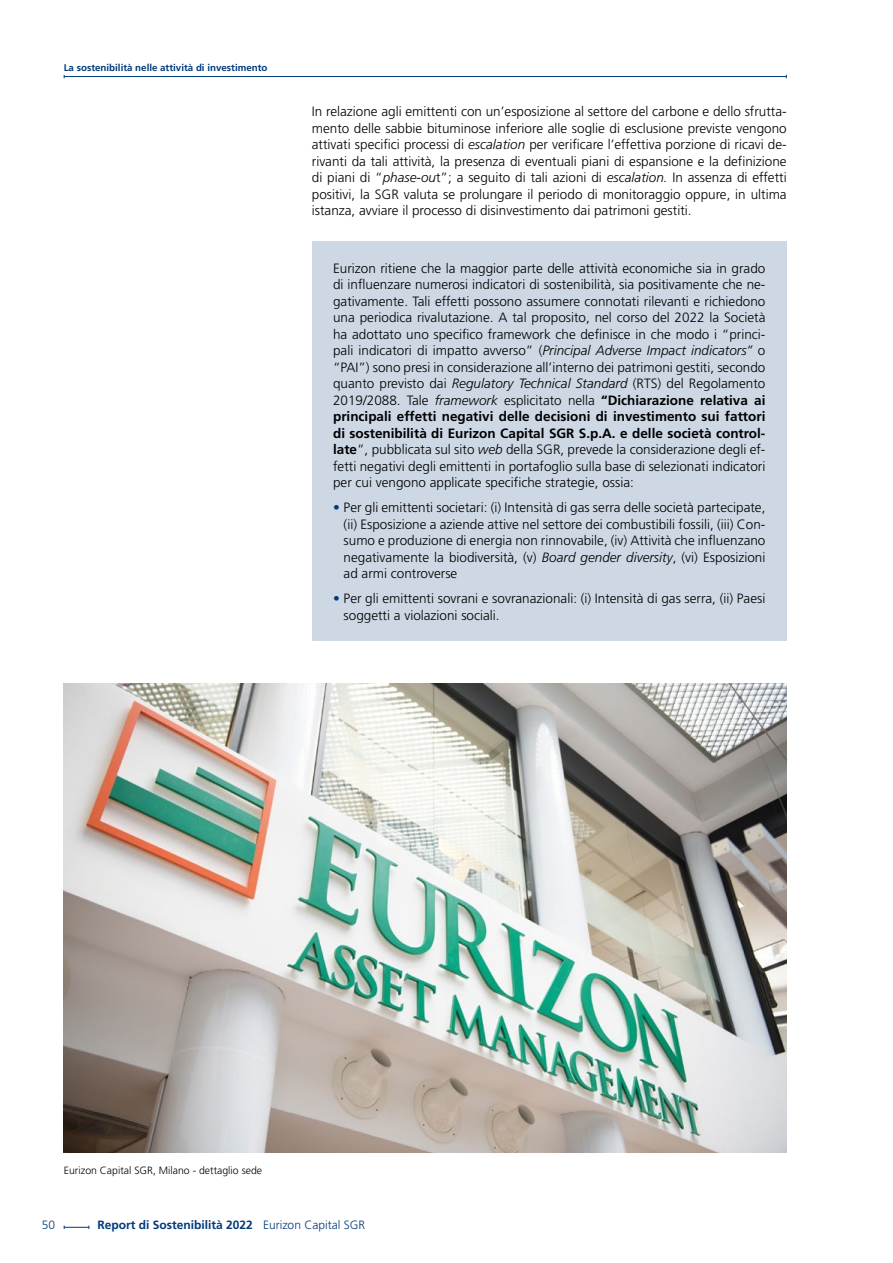
<style>
.page{position:relative;width:893px;height:1263px;background:#fff}
.page>*{position:absolute;margin:0;border:0;box-sizing:border-box;transform-origin:0 0}
.t1{font:300 13.5px/16.5px "Frutiger LT Std";color:#000;text-align:justify}
.t2{font:700 12px "Frutiger LT Std";color:#003a79}
.t3{font:300 12px "Frutiger LT Std";color:#003a79}
.t4{font:300 10.5px "Frutiger LT Std";color:#000}
.t5{font:700 9.75px "Frutiger LT Std";color:#003a79}
.s1{font-style:italic}
.s2{font-weight:700}
.s3{color:#003a79}
.s4{font-weight:300}
</style>
<div class="page">
<hr style="left:64px;top:76px;width:722px;height:1px;background:#003a79">
<svg style="left:64px;top:1225px;width:26px;height:4px"></svg>
<div style="left:312px;top:241px;width:475px;height:400px;background:#cdd8e4"></div>
<img style="left:64px;top:684px;width:723px;height:469px">
<p class="t5" style="left:64px;top:62px;width:205px">La sostenibilità nelle attività di investimento</p>
<p class="t1" style="left:312px;top:104px;width:476px">In relazione agli emittenti con un’esposizione al settore del carbone e dello sfrutta&shy;mento delle sabbie bituminose inferiore alle soglie di esclusione previste vengono attivati specifici processi di <span class="s1">escalation</span> per verificare l’effettiva porzione di ricavi de&shy;rivanti da tali attività, la presenza di eventuali piani di espansione e la definizione di piani di “<span class="s1">phase-ou</span>t”; a seguito di tali azioni di <span class="s1">escalation.</span> In assenza di effetti positivi, la SGR valuta se prolungare il periodo di monitoraggio oppure, in ultima istanza, avviare il processo di disinvestimento dai patrimoni gestiti.</p>
<p class="t1" style="left:333px;top:260px;width:434px">Eurizon ritiene che la maggior parte delle attività economiche sia in grado di influenzare numerosi indicatori di sostenibilità, sia positivamente che ne&shy;gativamente. Tali effetti possono assumere connotati rilevanti e richiedono una periodica rivalutazione. A tal proposito, nel corso del 2022 la Società ha adottato uno specifico framework che definisce in che modo i “princi&shy;pali indicatori di impatto avverso” (<span class="s1">Principal Adverse Impact indicators”</span> o “PAI”) sono presi in considerazione all’interno dei patrimoni gestiti, secondo quanto previsto dai <span class="s1">Regulatory Technical Standard</span> (RTS) del Regolamento 2019/2088. Tale <span class="s1">framework</span> esplicitato nella <span class="s2">“Dichiarazione relativa ai principali effetti negativi delle decisioni di investimento sui fattori di sostenibilità di Eurizon Capital SGR S.p.A. e delle società control&shy;late</span>”, pubblicata sul sito <span class="s1">web</span> della SGR, prevede la considerazione degli ef&shy;fetti negativi degli emittenti in portafoglio sulla base di selezionati indicatori per cui vengono applicate specifiche strategie, ossia:</p>
<p class="t1" style="left:344px;top:500px;width:423px;text-indent:-11px"><span class="s3">•</span> Per gli emittenti societari: (i) Intensità di gas serra delle società partecipate, (ii) Esposizione a aziende attive nel settore dei combustibili fossili, (iii) Con&shy;sumo e produzione di energia non rinnovabile, (iv) Attività che influenzano negativamente la biodiversità, (v) <span class="s1">Board gender diversity</span>, (vi) Esposizioni ad armi controverse</p>
<p class="t1" style="left:344px;top:591px;width:423px;text-indent:-11px"><span class="s3">•</span> Per gli emittenti sovrani e sovranazionali: (i) Intensità di gas serra, (ii) Paesi soggetti a violazioni sociali.</p>
<p class="t4" style="left:64px;top:1164px;width:200px">Eurizon Capital SGR, Milano - dettaglio sede</p>
<p class="t3" style="left:42px;top:1218px;width:15px">50</p>
<p class="t2" style="left:98px;top:1218px;width:269px">Report di Sostenibilità 2022 <span class="s4">Eurizon Capital SGR</span></p>
</div>
